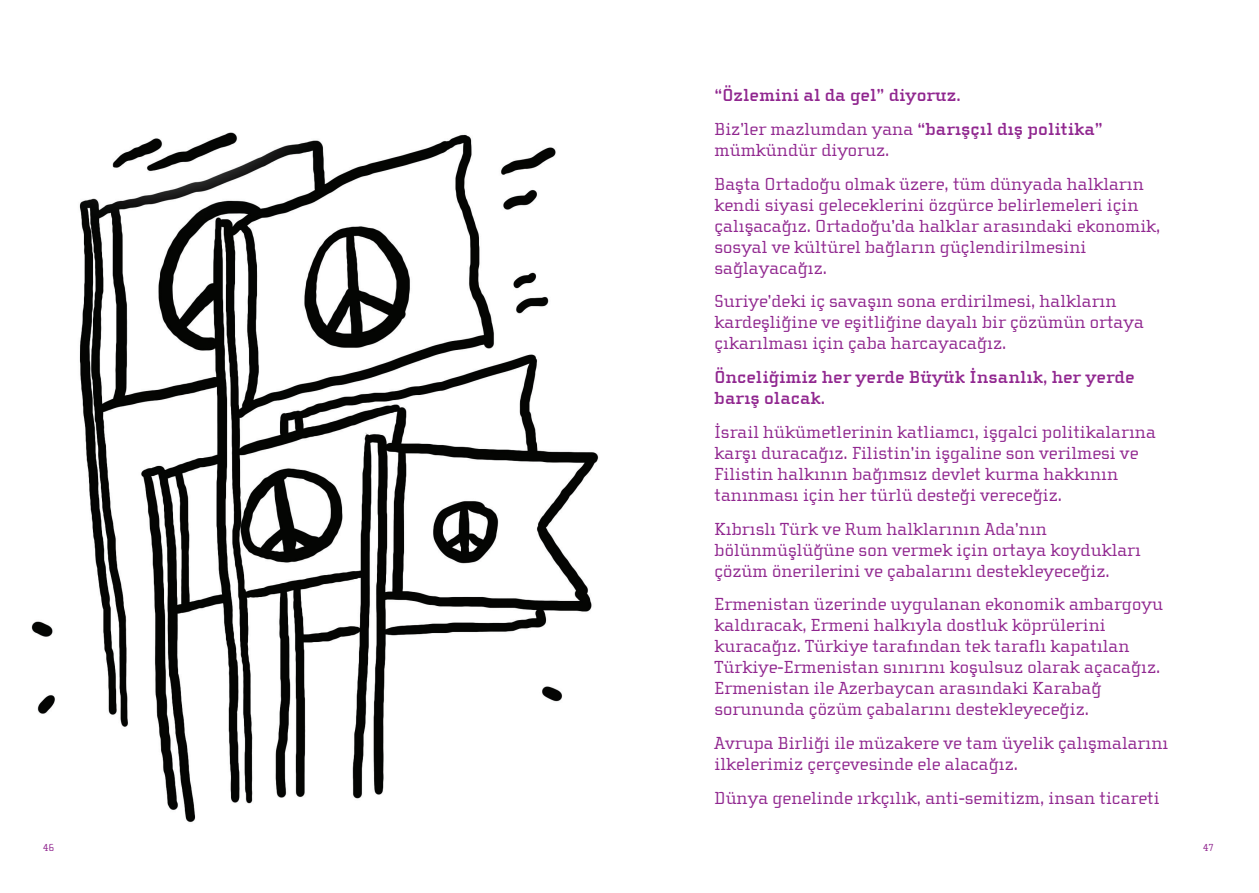
<style>
.page{position:relative;width:1259px;height:893px;background:#fff}
.page>*{position:absolute;margin:0;border:0;box-sizing:border-box;transform-origin:0 0}
.t1{font:18px/21px "Cholla Slab Mur";color:#90268f}
.t2{font:700 18px/21px "Cholla Slab Mur";color:#90268f}
.t3{font:10.5px "Cholla Slab Mur";color:#90268f}
.s1{font-weight:700}
</style>
<div class="page">
<img style="left:31px;top:132px;width:568px;height:691px">
<p class="t2" style="left:714px;top:85px;width:248px">“Özlemini al da gel” diyoruz.</p>
<p class="t1" style="left:714px;top:119px;width:390px">Biz’ler mazlumdan yana <span class="s1">“barışçıl dış politika” </span>mümkündür diyoruz.</p>
<p class="t1" style="left:714px;top:173px;width:447px">Başta Ortadoğu olmak üzere, tüm dünyada halkların kendi siyasi geleceklerini özgürce belirlemeleri için çalışacağız. Ortadoğu’da halklar arasındaki ekonomik, sosyal ve kültürel bağların güçlendirilmesini sağlayacağız.</p>
<p class="t1" style="left:714px;top:291px;width:431px">Suriye’deki iç savaşın sona erdirilmesi, halkların kardeşliğine ve eşitliğine dayalı bir çözümün ortaya çıkarılması için çaba harcayacağız.</p>
<p class="t2" style="left:714px;top:367px;width:421px">Önceliğimiz her yerde Büyük İnsanlık, her yerde barış olacak.</p>
<p class="t1" style="left:714px;top:422px;width:443px">İsrail hükümetlerinin katliamcı, işgalci politikalarına karşı duracağız. Filistin’in işgaline son verilmesi ve Filistin halkının bağımsız devlet kurma hakkının tanınması için her türlü desteği vereceğiz.</p>
<p class="t1" style="left:714px;top:518px;width:428px">Kıbrıslı Türk ve Rum halklarının Ada’nın bölünmüşlüğüne son vermek için ortaya koydukları çözüm önerilerini ve çabalarını destekleyeceğiz.</p>
<p class="t1" style="left:714px;top:594px;width:450px">Ermenistan üzerinde uygulanan ekonomik ambargoyu kaldıracak, Ermeni halkıyla dostluk köprülerini kuracağız. Türkiye tarafından tek taraflı kapatılan Türkiye-Ermenistan sınırını koşulsuz olarak açacağız.<br>Ermenistan ile Azerbaycan arasındaki Karabağ sorununda çözüm çabalarını destekleyeceğiz.</p>
<p class="t1" style="left:714px;top:733px;width:455px">Avrupa Birliği ile müzakere ve tam üyelik çalışmalarını ilkelerimiz çerçevesinde ele alacağız.</p>
<p class="t1" style="left:714px;top:788px;width:446px">Dünya genelinde ırkçılık, anti-semitizm, insan ticareti</p>
<p class="t3" style="left:43px;top:842px;width:12px">46</p>
<p class="t3" style="left:1203px;top:842px;width:12px">47</p>
</div>
